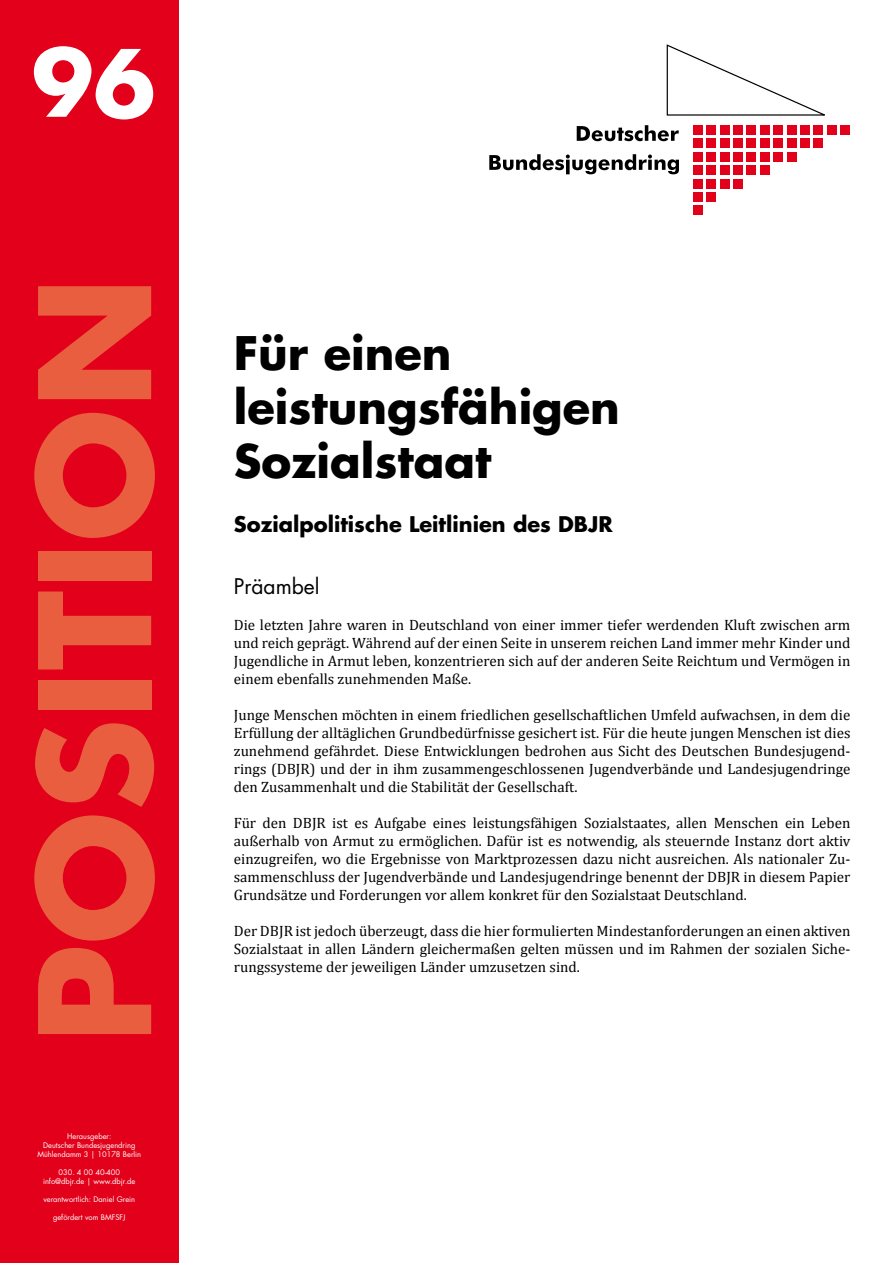
<style>
.page{position:relative;width:893px;height:1263px;background:#fff}
.page>*{position:absolute;margin:0;border:0;box-sizing:border-box;transform-origin:0 0}
.t1{font:700 150px "Futura Std";color:#e95e3f}
.t2{font:700 90px "Futura Std";color:#fff}
.Headline{font:700 45px "Futura Std";color:#000}
.Headline-2{font:700 21px "Futura Std";color:#000}
.Zwischentitel{font:21px "Futura Std";color:#000}
.Grundtext{font:15px/18px "Cambria";color:#000;text-align:justify}
.t3{font:7.5px/9px "Futura Std";color:#fff;text-align:center}
</style>
<div class="page">
<div style="left:693px;top:165px;width:10px;height:10px;background:#e2001a"></div>
<div style="left:706px;top:165px;width:10px;height:10px;background:#e2001a"></div>
<div style="left:720px;top:165px;width:9px;height:10px;background:#e2001a"></div>
<div style="left:733px;top:165px;width:10px;height:10px;background:#e2001a"></div>
<div style="left:746px;top:165px;width:10px;height:10px;background:#e2001a"></div>
<div style="left:760px;top:165px;width:10px;height:10px;background:#e2001a"></div>
<div style="left:693px;top:152px;width:10px;height:10px;background:#e2001a"></div>
<div style="left:706px;top:152px;width:10px;height:10px;background:#e2001a"></div>
<div style="left:720px;top:152px;width:9px;height:10px;background:#e2001a"></div>
<div style="left:733px;top:152px;width:10px;height:10px;background:#e2001a"></div>
<div style="left:746px;top:152px;width:10px;height:10px;background:#e2001a"></div>
<div style="left:760px;top:152px;width:10px;height:10px;background:#e2001a"></div>
<div style="left:773px;top:152px;width:10px;height:10px;background:#e2001a"></div>
<div style="left:787px;top:152px;width:9px;height:10px;background:#e2001a"></div>
<div style="left:693px;top:138px;width:10px;height:10px;background:#e2001a"></div>
<div style="left:706px;top:138px;width:10px;height:10px;background:#e2001a"></div>
<div style="left:720px;top:138px;width:9px;height:10px;background:#e2001a"></div>
<div style="left:733px;top:138px;width:10px;height:10px;background:#e2001a"></div>
<div style="left:746px;top:138px;width:10px;height:10px;background:#e2001a"></div>
<div style="left:760px;top:138px;width:10px;height:10px;background:#e2001a"></div>
<div style="left:773px;top:138px;width:10px;height:10px;background:#e2001a"></div>
<div style="left:787px;top:138px;width:9px;height:10px;background:#e2001a"></div>
<div style="left:800px;top:138px;width:10px;height:10px;background:#e2001a"></div>
<div style="left:814px;top:138px;width:9px;height:10px;background:#e2001a"></div>
<div style="left:693px;top:125px;width:10px;height:10px;background:#e2001a"></div>
<div style="left:706px;top:125px;width:10px;height:10px;background:#e2001a"></div>
<div style="left:720px;top:125px;width:9px;height:10px;background:#e2001a"></div>
<div style="left:733px;top:125px;width:10px;height:10px;background:#e2001a"></div>
<div style="left:746px;top:125px;width:10px;height:10px;background:#e2001a"></div>
<div style="left:760px;top:125px;width:10px;height:10px;background:#e2001a"></div>
<div style="left:773px;top:125px;width:10px;height:10px;background:#e2001a"></div>
<div style="left:787px;top:125px;width:9px;height:10px;background:#e2001a"></div>
<div style="left:800px;top:125px;width:10px;height:10px;background:#e2001a"></div>
<div style="left:814px;top:125px;width:9px;height:10px;background:#e2001a"></div>
<div style="left:827px;top:125px;width:10px;height:10px;background:#e2001a"></div>
<div style="left:840px;top:125px;width:10px;height:10px;background:#e2001a"></div>
<div style="left:693px;top:179px;width:10px;height:9px;background:#e2001a"></div>
<div style="left:706px;top:179px;width:10px;height:9px;background:#e2001a"></div>
<div style="left:720px;top:179px;width:9px;height:9px;background:#e2001a"></div>
<div style="left:733px;top:179px;width:10px;height:9px;background:#e2001a"></div>
<div style="left:693px;top:192px;width:10px;height:10px;background:#e2001a"></div>
<div style="left:706px;top:192px;width:10px;height:10px;background:#e2001a"></div>
<div style="left:693px;top:205px;width:10px;height:10px;background:#e2001a"></div>
<svg style="left:577px;top:125px;width:102px;height:16px"></svg>
<svg style="left:489px;top:154px;width:190px;height:20px"></svg>
<svg style="left:666px;top:44px;width:159px;height:72px"></svg>
<div style="left:0;top:0;width:179px;height:1263px;background:#e2001a"></div>
<p class="t2" style="left:32px;top:23px;width:125px">96</p>
<h1 class="t1" style="left:-5px;top:1044px;width:768px;rotate:-90deg">POSITION</h1>
<p class="t3" style="left:37px;top:1132px;width:105px">Herausgeber:<br>Deutscher Bundesjugendring<br>Mühlendamm 3 | 10178 Berlin</p>
<p class="t3" style="left:43px;top:1168px;width:94px">030. 4 00 40-400 info@dbjr.de | www.dbjr.de</p>
<p class="t3" style="left:43px;top:1195px;width:93px">verantwortlich: Daniel Grein</p>
<p class="t3" style="left:53px;top:1213px;width:74px">gefördert vom BMFSFJ</p>
<p class="Headline" style="left:234px;top:323px;width:219px">Für einen</p>
<p class="Headline" style="left:234px;top:377px;width:388px">leistungsfähigen</p>
<p class="Headline" style="left:234px;top:431px;width:259px">Sozialstaat</p>
<p class="Headline-2" style="left:234px;top:510px;width:380px">Sozialpolitische Leitlinien des DBJR</p>
<p class="Zwischentitel" style="left:234px;top:573px;width:87px">Präambel</p>
<p class="Grundtext" style="left:234px;top:616px;width:618px">Die letzten Jahre waren in Deutschland von einer immer tiefer werdenden Kluft zwischen arm und reich geprägt. Während auf der einen Seite in unserem reichen Land immer mehr Kinder und Jugendliche in Armut leben, konzentrieren sich auf der anderen Seite Reichtum und Vermögen in einem ebenfalls zunehmenden Maße.</p>
<p class="Grundtext" style="left:234px;top:706px;width:618px">Junge Menschen möchten in einem friedlichen gesellschaftlichen Umfeld aufwachsen, in dem die Erfüllung der alltäglichen Grundbedürfnisse gesichert ist. Für die heute jungen Menschen ist dies zunehmend gefährdet. Diese Entwicklungen bedrohen aus Sicht des Deutschen Bundesjugend&shy;rings (DBJR) und der in ihm zusammengeschlossenen Jugendverbände und Landesjugendringe den Zusammenhalt und die Stabilität der Gesellschaft.</p>
<p class="Grundtext" style="left:234px;top:814px;width:618px">Für den DBJR ist es Aufgabe eines leistungsfähigen Sozialstaates, allen Menschen ein Leben außerhalb von Armut zu ermöglichen. Dafür ist es notwendig, als steuernde Instanz dort aktiv einzugreifen, wo die Ergebnisse von Marktprozessen dazu nicht ausreichen. Als nationaler Zu&shy;sammenschluss der Jugendverbände und Landesjugendringe benennt der DBJR in diesem Papier Grundsätze und Forderungen vor allem konkret für den Sozialstaat Deutschland.</p>
<p class="Grundtext" style="left:234px;top:922px;width:618px">Der DBJR ist jedoch überzeugt, dass die hier formulierten Mindestanforderungen an einen aktiven Sozialstaat in allen Ländern gleichermaßen gelten müssen und im Rahmen der sozialen Siche&shy;rungssysteme der jeweiligen Länder umzusetzen sind.</p>
</div>
